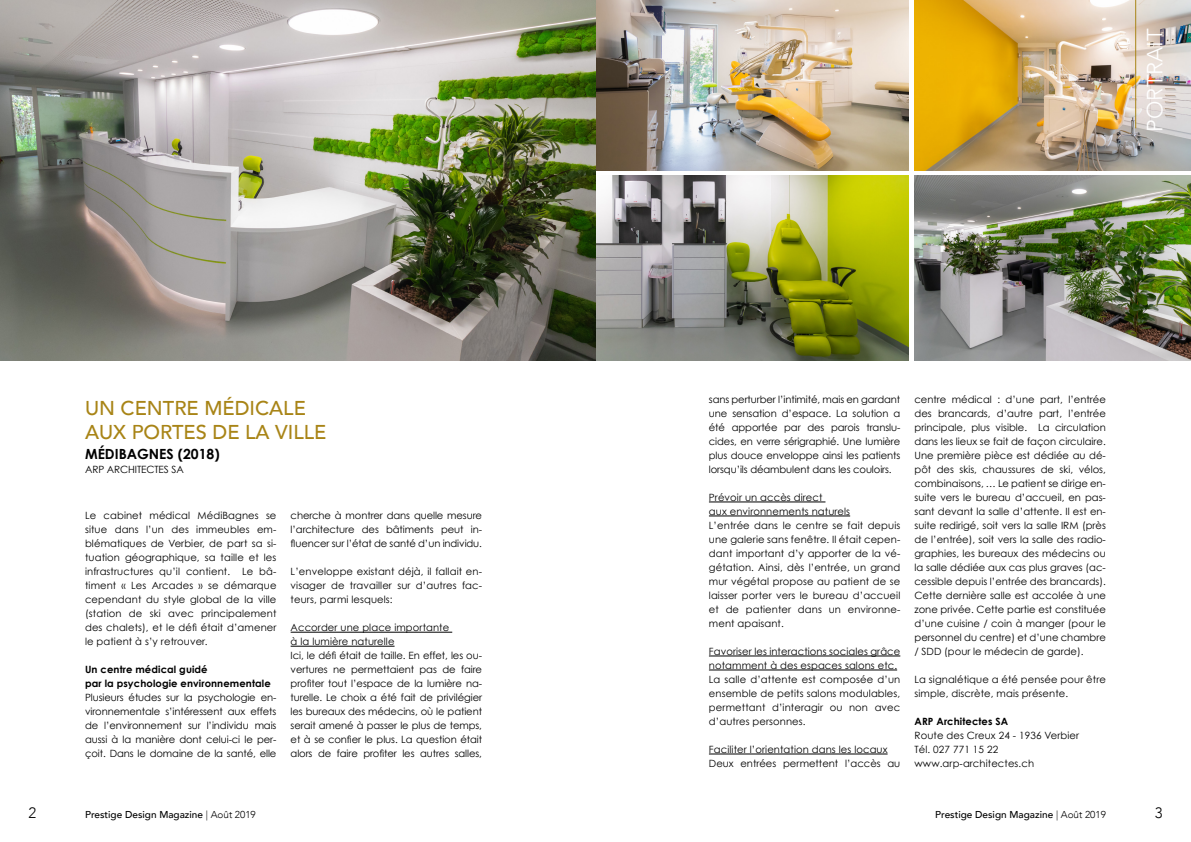
<style>
.page{position:relative;width:1191px;height:842px;background:#fff}
.page>*{position:absolute;margin:0;border:0;box-sizing:border-box;transform-origin:0 0}
.t1{font:300 22px "Avenir";color:#fff}
.t2{font:500 20px/24px "Avenir";color:#a88416}
.t3{font:300 15px "Avenir";color:#000}
.t4{font:700 14px "Century Gothic";color:#000}
.t5{font:10px/14px "Century Gothic";letter-spacing:.01em;color:#000;text-align:justify}
.t6{font:10px/14px "Century Gothic";letter-spacing:-.01em;color:#000}
.t7{font:700 10px/14px "Century Gothic";letter-spacing:.01em;color:#000}
.t8{font:500 10px "Avenir";color:#000}
.s1{font-weight:300}
</style>
<div class="page">
<img style="left:914px;top:0;width:277px;height:170px">
<img style="left:914px;top:176px;width:277px;height:184px">
<img style="left:595px;top:0;width:314px;height:170px">
<img style="left:595px;top:176px;width:314px;height:184px">
<img style="left:0;top:0;width:595px;height:360px">
<hr style="left:709px;top:502px;width:116px;height:1px;background:#000">
<hr style="left:709px;top:516px;width:141px;height:1px;background:#000">
<hr style="left:709px;top:656px;width:191px;height:1px;background:#000">
<hr style="left:709px;top:670px;width:188px;height:1px;background:#000">
<hr style="left:709px;top:754px;width:178px;height:1px;background:#000">
<hr style="left:1135px;top:0;width:1px;height:128px;background:#a88416">
<hr style="left:291px;top:632px;width:161px;height:1px;background:#000">
<hr style="left:291px;top:646px;width:103px;height:1px;background:#000">
<h2 class="t2" style="left:85px;top:395px;width:243px">UN CENTRE MÉDICALE<br>AUX PORTES DE LA VILLE</h2>
<h3 class="t4" style="left:85px;top:446px;width:136px">MÉDIBAGNES (2018)</h3>
<p class="t6" style="left:85px;top:463px;width:100px">ARP ARCHITECTES SA</p>
<p class="t5" style="left:85px;top:508px;width:193px">Le cabinet médical MédiBagnes se situe dans l’un des immeubles em&shy;blématiques de Verbier, de part sa si&shy;tuation géographique, sa taille et les infrastructures qu’il contient. Le bâ&shy;timent « Les Arcades » se démarque cependant du style global de la ville (station de ski avec principalement des chalets), et le défi était d’amener le patient à s’y retrouver.</p>
<p class="t7" style="left:85px;top:662px;width:187px">Un centre médical guidé<br>par la psychologie environnementale</p>
<p class="t5" style="left:85px;top:690px;width:193px">Plusieurs études sur la psychologie en&shy;vironnementale s’intéressent aux effets de l’environnement sur l’individu mais aussi à la manière dont celui-ci le per&shy;çoit. Dans le domaine de la santé, elle</p>
<p class="t5" style="left:291px;top:508px;width:193px">cherche à montrer dans quelle mesure l’architecture des bâtiments peut in&shy;fluencer sur l’état de santé d’un individu.</p>
<p class="t5" style="left:291px;top:564px;width:193px">L’enveloppe existant déjà, il fallait en&shy;visager de travailler sur d’autres fac&shy;teurs, parmi lesquels:</p>
<p class="t6" style="left:291px;top:620px;width:193px">Accorder une place importante<br>à la lumière naturelle<br>Ici, le défi était de taille. En effet, les ou&shy;vertures ne permettaient pas de faire profiter tout l’espace de la lumière na&shy;turelle. Le choix a été fait de privilégier les bureaux des médecins, où le patient serait amené à passer le plus de temps, et à se confier le plus. La question était alors de faire profiter les autres salles,</p>
<h3 class="t3" style="left:28px;top:804px;width:9px">2</h3>
<p class="t8" style="left:85px;top:806px;width:172px">Prestige Design Magazine <span class="s1">| Août 2019</span></p>
<h1 class="t1" style="left:1142px;top:132px;width:105px;rotate:-90deg">PORTRAIT</h1>
<p class="t5" style="left:709px;top:392px;width:193px">sans perturber l’intimité, mais en gardant une sensation d’espace. La solution a été apportée par des parois translu&shy;cides, en verre sérigraphié. Une lumière plus douce enveloppe ainsi les patients lorsqu’ils déambulent dans les couloirs.</p>
<p class="t5" style="left:709px;top:490px;width:193px;text-align:left">Prévoir un accès direct<br>aux environnements naturels<br>L’entrée dans le centre se fait depuis une galerie sans fenêtre. Il était cepen&shy;dant important d’y apporter de la vé&shy;gétation. Ainsi, dès l’entrée, un grand mur végétal propose au patient de se laisser porter vers le bureau d’accueil et de patienter dans un environne&shy;ment apaisant.</p>
<p class="t5" style="left:709px;top:644px;width:193px;text-align:left">Favoriser les interactions sociales grâce notamment à des espaces salons etc.<br>La salle d’attente est composée d’un ensemble de petits salons modulables, permettant d’interagir ou non avec d’autres personnes.</p>
<p class="t5" style="left:709px;top:742px;width:193px">Faciliter l’orientation dans les locaux<br>Deux entrées permettent l’accès au</p>
<p class="t5" style="left:914px;top:392px;width:193px">centre médical : d’une part, l’entrée des brancards, d’autre part, l’entrée principale, plus visible. La circulation dans les lieux se fait de façon circulaire.<br>Une première pièce est dédiée au dé&shy;pôt des skis, chaussures de ski, vélos, combinaisons, … Le patient se dirige en&shy;suite vers le bureau d’accueil, en pas&shy;sant devant la salle d’attente. Il est en&shy;suite redirigé, soit vers la salle IRM (près de l’entrée), soit vers la salle des radio&shy;graphies, les bureaux des médecins ou la salle dédiée aux cas plus graves (ac&shy;cessible depuis l’entrée des brancards).<br>Cette dernière salle est accolée à une zone privée. Cette partie est constituée d’une cuisine / coin à manger (pour le personnel du centre) et d’une chambre / SDD (pour le médecin de garde).</p>
<p class="t5" style="left:914px;top:672px;width:193px">La signalétique a été pensée pour être simple, discrète, mais présente.</p>
<p class="t7" style="left:914px;top:714px;width:95px">ARP Architectes SA</p>
<p class="t5" style="left:914px;top:728px;width:166px;text-align:left">Route des Creux 24 - 1936 Verbier<br>Tél. 027 771 15 22 www.arp-architectes.ch</p>
<p class="t8" style="left:935px;top:806px;width:172px">Prestige Design Magazine <span class="s1">| Août 2019</span></p>
<h3 class="t3" style="left:1154px;top:804px;width:9px">3</h3>
</div>
